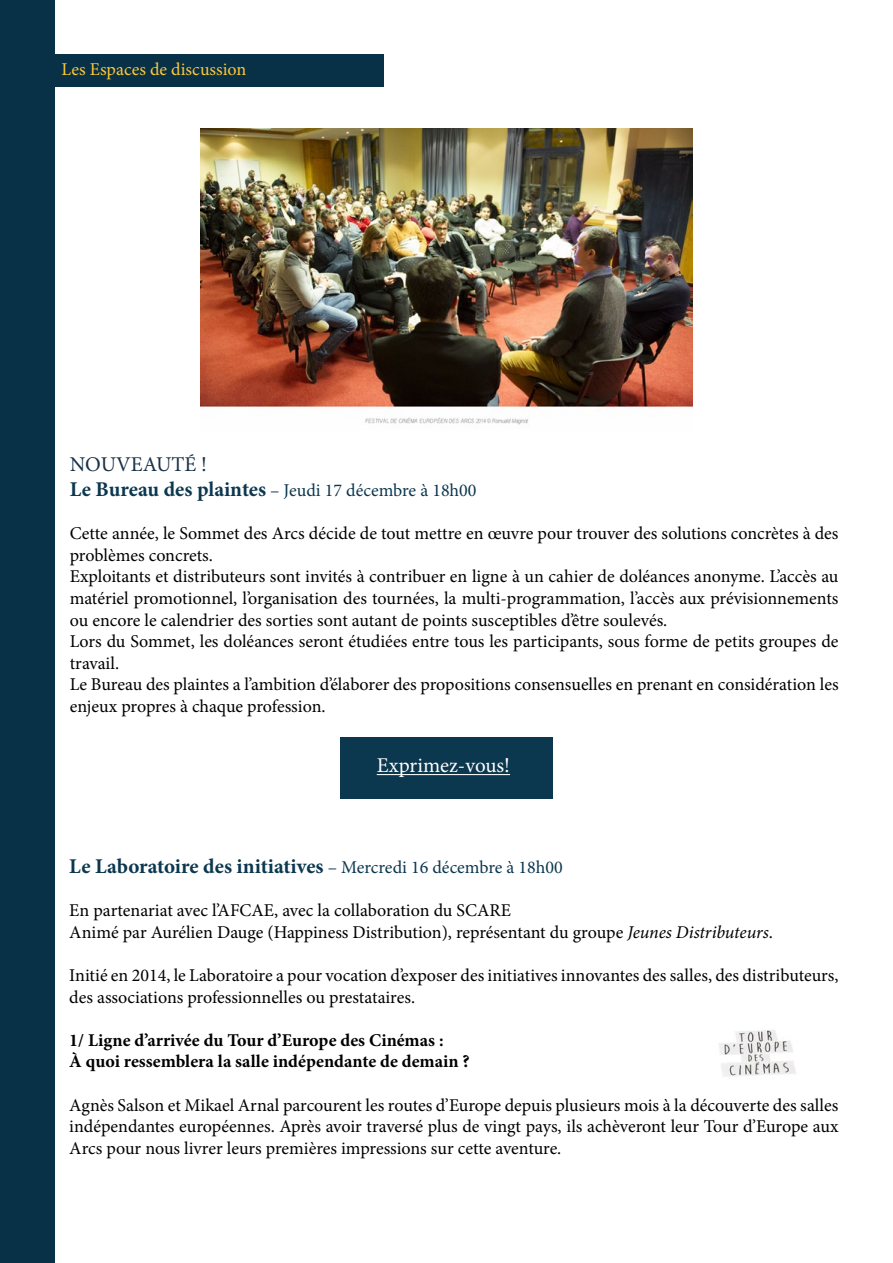
<style>
.page{position:relative;width:893px;height:1263px;background:#fff}
.page>*{position:absolute;margin:0;border:0;box-sizing:border-box;transform-origin:0 0}
.t1{font:700 21px "Minion Pro";color:#0b374f}
.t2{font:21px "Minion Pro";color:#fff}
.t3{font:21px "Minion Pro";color:#173147}
.t4{font:18px/21.6px "Minion Pro";color:#000}
.t5{font:700 18px/21.6px "Minion Pro";color:#000}
.t6{font:18px "Minion Pro";color:#0b374f}
.t7{font:18px "Minion Pro";color:#fdc837}
.s1{font-weight:700;font-size:21px}
.s2{font-weight:400;font-size:18px}
.s3{font-style:italic}
</style>
<div class="page">
<div style="left:0;top:0;width:54px;height:1263px;background:#083047"></div>
<div style="left:49px;top:54px;width:335px;height:33px;background:#083047"></div>
<img style="left:200px;top:129px;width:493px;height:296px">
<img style="left:719px;top:1030px;width:77px;height:47px">
<div style="left:340px;top:738px;width:213px;height:61px;background:#0b374f"></div>
<hr style="left:377px;top:774px;width:133px;height:1px;background:#fff">
<p class="t7" style="left:62px;top:57px;width:186px">Les Espaces de discussion</p>
<p class="t3" style="left:70px;top:450px;width:139px">NOUVEAUTÉ !</p>
<p class="t6" style="left:70px;top:478px;width:408px"><span class="s1">Le Bureau des plaintes</span> – Jeudi 17 décembre à 18h00</p>
<p class="t4" style="left:70px;top:523px;width:770px">Cette année, le Sommet des Arcs décide de tout mettre en œuvre pour trouver des solutions concrètes à des problèmes concrets.<br>Exploitants et distributeurs sont invités à contribuer en ligne à un cahier de doléances anonyme. L’accès au matériel promotionnel, l’organisation des tournées, la multi-programmation, l’accès aux prévisionnements ou encore le calendrier des sorties sont autant de points susceptibles d’être soulevés.<br>Lors du Sommet, les doléances seront étudiées entre tous les participants, sous forme de petits groupes de travail.<br>Le Bureau des plaintes a l’ambition d’élaborer des propositions consensuelles en prenant en considération les enjeux propres à chaque profession.</p>
<p class="t2" style="left:377px;top:752px;width:135px">Exprimez-vous!</p>
<p class="t1" style="left:69px;top:851px;width:495px">Le Laboratoire des initiatives <span class="s2">– Mercredi 16 décembre à 18h00</span></p>
<p class="t4" style="left:69px;top:900px;width:705px">En partenariat avec l’AFCAE, avec la collaboration du SCARE<br>Animé par Aurélien Dauge (Happiness Distribution), représentant du groupe <span class="s3">Jeunes Distributeurs</span>.</p>
<p class="t4" style="left:69px;top:964px;width:771px">Initié en 2014, le Laboratoire a pour vocation d’exposer des initiatives innovantes des salles, des distributeurs, des associations professionnelles ou prestataires.</p>
<p class="t5" style="left:69px;top:1029px;width:402px">1/ Ligne d’arrivée du Tour d’Europe des Cinémas :<br>À quoi ressemblera la salle indépendante de demain ?</p>
<p class="t4" style="left:69px;top:1094px;width:771px;text-align:justify">Agnès Salson et Mikael Arnal parcourent les routes d’Europe depuis plusieurs mois à la découverte des salles indépendantes européennes. Après avoir traversé plus de vingt pays, ils achèveront leur Tour d’Europe aux Arcs pour nous livrer leurs premières impressions sur cette aventure.</p>
</div>
